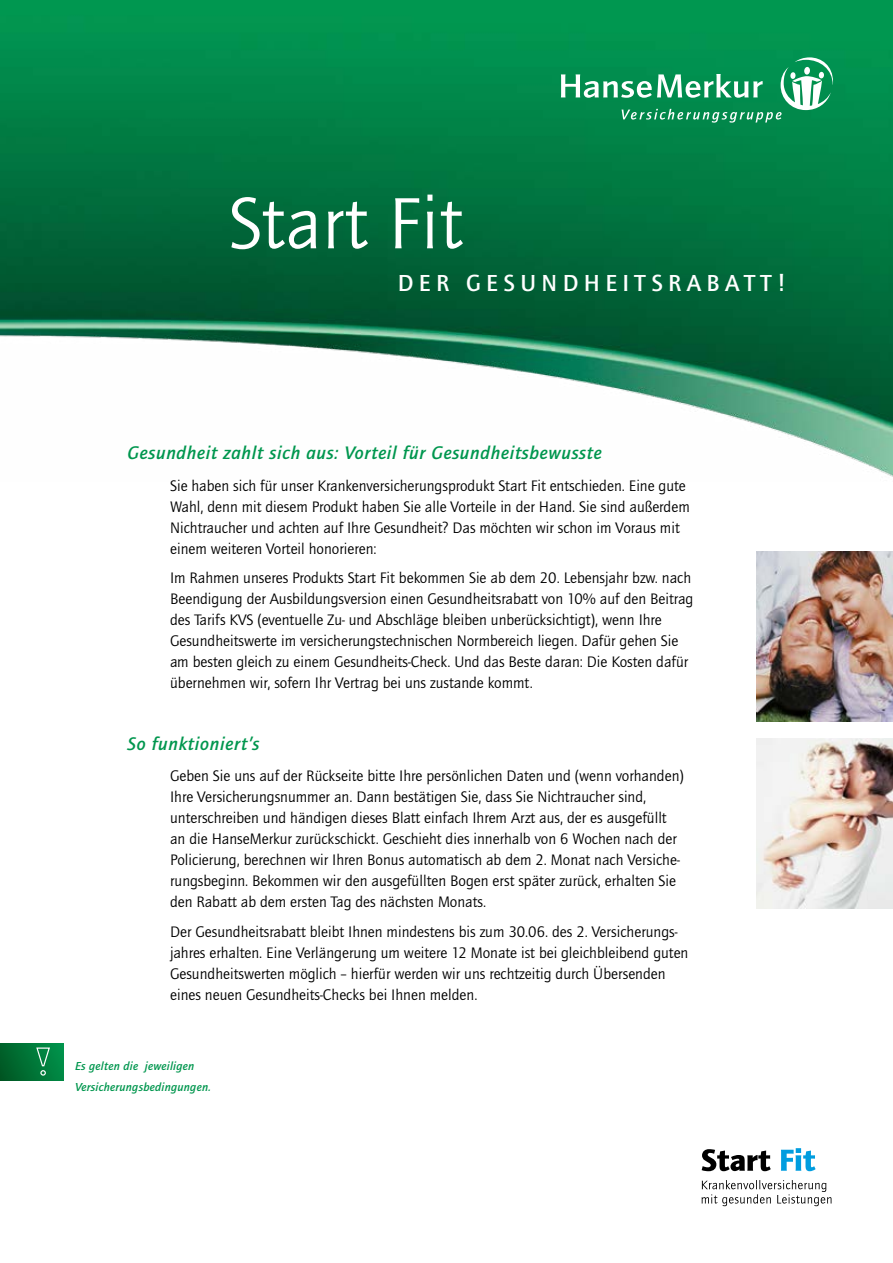
<style>
.page{position:relative;width:893px;height:1263px;background:#fff}
.page>*{position:absolute;margin:0;border:0;box-sizing:border-box;transform-origin:0 0}
.t1{font:75px "Quay Sans ITC Std";letter-spacing:.015em;color:#fff}
.t2{font:500 24px "Quay Sans ITC Std";letter-spacing:.225em;color:#fff}
.t3{font:italic 500 18.75px "Quay Sans ITC Std";letter-spacing:.035em;color:#00964e}
.t4{font:15.75px/21px "Quay Sans ITC Std";color:#000}
.t5{font:italic 500 12px/21px "Quay Sans ITC Std";letter-spacing:.02em;color:#00964e}
</style>
<div class="page">
<img style="left:0;top:0;width:893px;height:477px">
<svg style="left:561px;top:57px;width:272px;height:66px;background:#2ca06c"></svg>
<img style="left:757px;top:551px;width:136px;height:170px">
<img style="left:757px;top:738px;width:136px;height:170px">
<div style="left:0;top:1044px;width:64px;height:36px;background:linear-gradient(to right,#005b26,#008e48)"></div>
<svg style="left:35px;top:1047px;width:16px;height:29px"></svg>
<svg style="left:702px;top:1180px;width:130px;height:26px"></svg>
<svg style="left:781px;top:1148px;width:35px;height:23px"></svg>
<svg style="left:702px;top:1149px;width:69px;height:22px"></svg>
<h1 class="t1" style="left:229px;top:179px;width:235px">Start Fit</h1>
<h2 class="t2" style="left:398px;top:269px;width:390px">DER GESUNDHEITSRABATT!</h2>
<p class="t3" style="left:128px;top:442px;width:476px">Gesundheit zahlt sich aus: Vorteil für Gesundheitsbewusste</p>
<p class="t4" style="left:170px;top:475px;width:521px">Sie haben sich für unser Krankenversicherungsprodukt Start Fit entschieden. Eine gute Wahl, denn mit diesem Produkt haben Sie alle Vorteile in der Hand. Sie sind außerdem Nichtraucher und achten auf Ihre Gesundheit? Das möchten wir schon im Voraus mit einem weiteren Vorteil honorieren:</p>
<p class="t4" style="left:170px;top:567px;width:525px">Im Rahmen unseres Produkts Start Fit bekommen Sie ab dem 20. Lebensjahr bzw. nach Beendigung der Ausbildungsversion einen Gesundheitsrabatt von 10% auf den Beitrag des Tarifs KVS (eventuelle Zu- und Abschläge bleiben unberücksichtigt), wenn Ihre Gesundheitswerte im versicherungstechnischen Normbereich liegen. Dafür gehen Sie am besten gleich zu einem Gesundheits-Check. Und das Beste daran: Die Kosten dafür übernehmen wir, sofern Ihr Vertrag bei uns zustande kommt.</p>
<p class="t3" style="left:128px;top:732px;width:134px">So funktioniert’s</p>
<p class="t4" style="left:170px;top:765px;width:515px">Geben Sie uns auf der Rückseite bitte Ihre persönlichen Daten und (wenn vorhanden)<br>Ihre Versicherungsnummer an. Dann bestätigen Sie, dass Sie Nichtraucher sind, unterschreiben und händigen dieses Blatt einfach Ihrem Arzt aus, der es ausgefüllt an die HanseMerkur zurückschickt. Geschieht dies innerhalb von 6 Wochen nach der Policierung, berechnen wir Ihren Bonus automatisch ab dem 2. Monat nach Versiche&shy;rungsbeginn. Bekommen wir den ausgefüllten Bogen erst später zurück, erhalten Sie den Rabatt ab dem ersten Tag des nächsten Monats.</p>
<p class="t4" style="left:170px;top:921px;width:520px">Der Gesundheitsrabatt bleibt Ihnen mindestens bis zum 30.06. des 2. Versicherungs&shy;jahres erhalten. Eine Verlängerung um weitere 12 Monate ist bei gleichbleibend guten Gesundheitswerten möglich – hierfür werden wir uns rechtzeitig durch Übersenden eines neuen Gesundheits-Checks bei Ihnen melden.</p>
<p class="t5" style="left:75px;top:1055px;width:137px">Es gelten die jeweiligen<br>Versicherungsbedingungen.</p>
</div>
